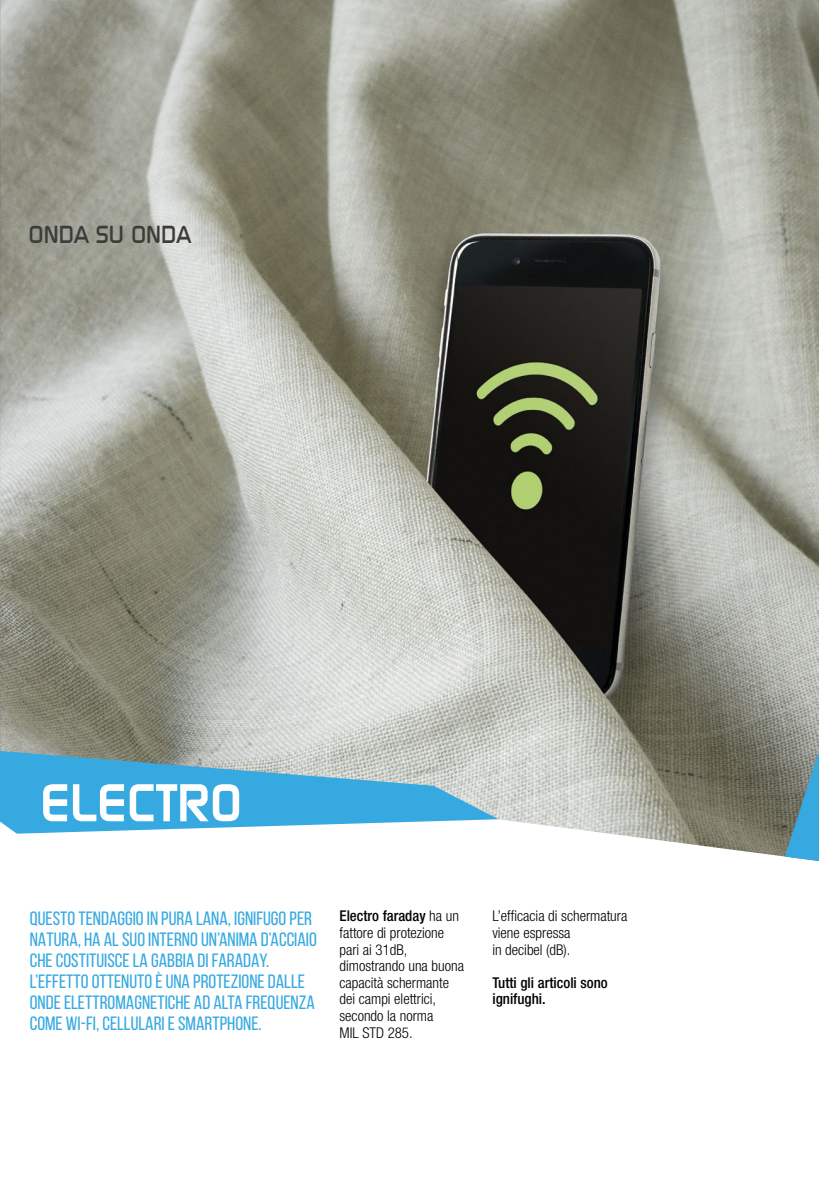
<style>
.page{position:relative;width:819px;height:1191px;background:#fff}
.page>*{position:absolute;margin:0;border:0;box-sizing:border-box;transform-origin:0 0}
.t1{font:700 52.5px "Modaerne";color:#fff}
.t2{font:24.5px "Modaerne";color:#3c3c3b}
.t3{font:19.25px/21px "Bebas Neue";color:#36a9e1;scale:1.04 1}
.t4{font:300 condensed 14.88px/16.6px "Helvetica Neue LT Std";color:#000}
.t5{font:500 condensed 14.88px/16.6px "Helvetica Neue LT Std";color:#000}
.s1{font-weight:500}
</style>
<div class="page">
<img style="left:1px;top:0;width:818px;height:857px">
<img style="left:0;top:0;width:1px;height:751px">
<svg style="left:0;top:751px;width:498px;height:82px;background:#6ab7da"></svg>
<svg style="left:784px;top:751px;width:35px;height:110px;background:#5b93a9"></svg>
<p class="t2" style="left:28px;top:221px;width:165px">ONDA SU ONDA</p>
<h1 class="t1" style="left:40px;top:774px;width:204px">ELECTRO</h1>
<p class="t3" style="left:30px;top:907px;width:277px">QUESTO TENDAGGIO IN PURA LANA, IGNIFUGO PER NATURA, HA AL SUO INTERNO UN’ANIMA D’ACCIAIO CHE COSTITUISCE LA GABBIA DI FARADAY.<br>L’EFFETTO OTTENUTO È UNA PROTEZIONE DALLE ONDE ELETTROMAGNETICHE AD ALTA FREQUENZA COME WI-FI, CELLULARI E SMARTPHONE.</p>
<p class="t4" style="left:339px;top:907px;width:126px"><span class="s1">Electro faraday</span> ha un fattore di protezione pari ai 31dB, dimostrando una buona capacità schermante dei campi elettrici, secondo la norma<br>MIL STD 285.</p>
<p class="t4" style="left:492px;top:907px;width:136px">L’efficacia di schermatura viene espressa<br>in decibel (dB).</p>
<p class="t5" style="left:492px;top:974px;width:117px">Tutti gli articoli sono ignifughi.</p>
</div>
